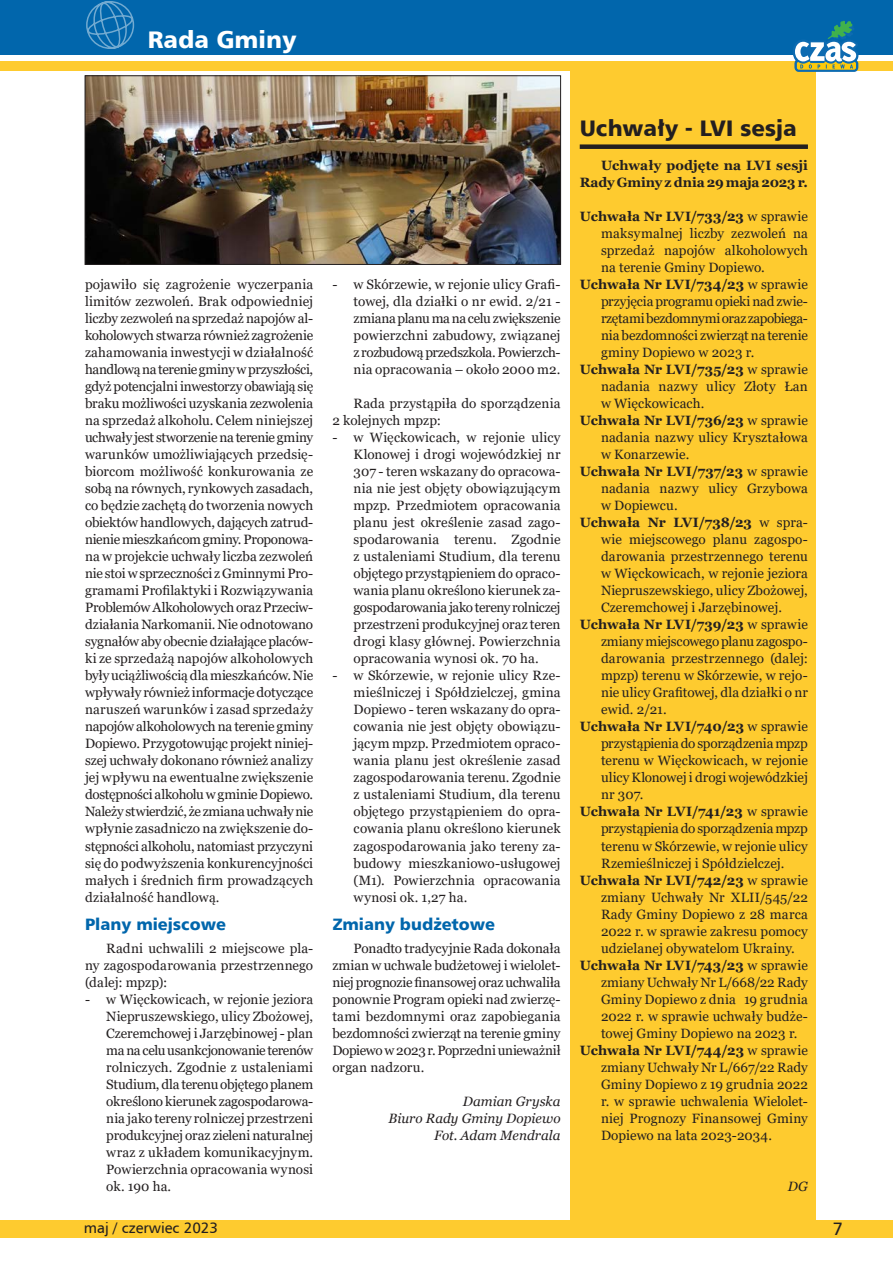
<style>
.page{position:relative;width:893px;height:1263px;background:#fff}
.page>*{position:absolute;margin:0;border:0;box-sizing:border-box;transform-origin:0 0}
.pasek_naglowek_stron{font:24px "Humnst 777 Blk EU";color:#fff}
.tytuł_2{font:22.5px "Humnst 777 Blk EU";color:#231f20}
.t1{font:18px "Humnst 777 EU";color:#231f20}
.podtytuł{font:16.5px "Humnst 777 Blk EU";color:#0166ac}
.t2{font:15px "Humnst 777 EU";color:#231f20}
.wcięcie_5-5{font:13.5px/17px "Georgia";letter-spacing:.005em;color:#231f20;text-align:justify}
.tekst_standardowy{font:13.5px/17px "Georgia";letter-spacing:.005em;color:#231f20;text-align:justify}
.autor{font:italic 13.5px/17px "Georgia";color:#231f20;text-align:right}
.tekst_standardowy-2{font:700 13.5px/17px "Georgia";color:#231f20;text-align:right}
.s1{font-weight:700}
</style>
<div class="page">
<div style="left:0;top:0;width:893px;height:55px;background:#0166ac"></div>
<div style="left:570px;top:66px;width:245px;height:1164px;background:#fecb2f"></div>
<svg style="left:86px;top:1px;width:49px;height:48px"></svg>
<div style="left:580px;top:144px;width:228px;height:5px;background:#231f20"></div>
<img style="left:87px;top:77px;width:472px;height:186px">
<div style="left:85px;top:75px;width:476px;height:190px;border:1px solid #231f20"></div>
<div style="left:0;top:1220px;width:893px;height:17px;background:#fecb2f"></div>
<div style="left:0;top:61px;width:893px;height:9px;background:#fecb2f"></div>
<svg style="left:793px;top:21px;width:66px;height:51px"></svg>
<p class="pasek_naglowek_stron" style="left:148px;top:24px;width:150px">Rada Gminy</p>
<p class="tekst_standardowy" style="left:85px;top:276px;width:230px">pojawiło się zagrożenie wyczerpania limitów zezwoleń. Brak odpowiedniej liczby zezwoleń na sprzedaż napojów al&shy;koholowych stwarza również zagrożenie zahamowania inwestycji w działalność handlową na terenie gminy w przyszłości, gdyż potencjalni inwestorzy obawiają się braku możliwości uzyskania zezwolenia na sprzedaż alkoholu. Celem niniejszej uchwały jest stworzenie na terenie gminy warunków umożliwiających przedsię&shy;biorcom możliwość konkurowania ze sobą na równych, rynkowych zasadach, co będzie zachętą do tworzenia nowych obiektów handlowych, dających zatrud&shy;nienie mieszkańcom gminy. Proponowa&shy;na w projekcie uchwały liczba zezwoleń nie stoi w sprzeczności z Gminnymi Pro&shy;gramami Profilaktyki i Rozwiązywania Problemów Alkoholowych oraz Przeciw&shy;działania Narkomanii. Nie odnotowano sygnałów aby obecnie działające placów&shy;ki ze sprzedażą napojów alkoholowych były uciążliwością dla mieszkańców. Nie wpływały również informacje dotyczące naruszeń warunków i zasad sprzedaży napojów alkoholowych na terenie gminy Dopiewo. Przygotowując projekt niniej&shy;szej uchwały dokonano również analizy jej wpływu na ewentualne zwiększenie dostępności alkoholu w gminie Dopiewo.<br>Należy stwierdzić, że zmiana uchwały nie wpłynie zasadniczo na zwiększenie do&shy;stępności alkoholu, natomiast przyczyni się do podwyższenia konkurencyjności małych i średnich firm prowadzących działalność handlową.</p>
<p class="podtytuł" style="left:85px;top:913px;width:142px">Plany miejscowe</p>
<p class="tekst_standardowy" style="left:85px;top:940px;width:230px;text-indent:21px">Radni uchwalili 2 miejscowe pla&shy;ny zagospodarowania przestrzennego (dalej: mpzp):</p>
<p class="wcięcie_5-5" style="left:106px;top:991px;width:208px;text-indent:-21px">- w Więckowicach, w rejonie jeziora Niepruszewskiego, ulicy Zbożowej, Czeremchowej i Jarzębinowej - plan ma na celu usankcjonowanie terenów rolniczych. Zgodnie z ustaleniami Studium, dla terenu objętego planem określono kierunek zagospodarowa&shy;nia jako tereny rolniczej przestrzeni produkcyjnej oraz zieleni naturalnej wraz z układem komunikacyjnym.<br>Powierzchnia opracowania wynosi ok. 190 ha.</p>
<p class="wcięcie_5-5" style="left:354px;top:276px;width:208px;text-indent:-21px">- w Skórzewie, w rejonie ulicy Grafi&shy;towej, dla działki o nr ewid. 2/21 - zmiana planu ma na celu zwiększenie powierzchni zabudowy, związanej z rozbudową przedszkola. Powierzch&shy;nia opracowania – około 2000 m2.</p>
<p class="tekst_standardowy" style="left:332px;top:395px;width:230px;text-indent:21px">Rada przystąpiła do sporządzenia<br>2 kolejnych mpzp:</p>
<p class="wcięcie_5-5" style="left:354px;top:429px;width:208px;text-indent:-21px">- w Więckowicach, w rejonie ulicy Klonowej i drogi wojewódzkiej nr 307 - teren wskazany do opracowa&shy;nia nie jest objęty obowiązującym mpzp. Przedmiotem opracowania planu jest określenie zasad zago&shy;spodarowania terenu. Zgodnie z ustaleniami Studium, dla terenu objętego przystąpieniem do opraco&shy;wania planu określono kierunek za&shy;gospodarowania jako tereny rolniczej przestrzeni produkcyjnej oraz teren drogi klasy głównej. Powierzchnia opracowania wynosi ok. 70 ha.</p>
<p class="wcięcie_5-5" style="left:354px;top:667px;width:208px;text-indent:-21px">- w Skórzewie, w rejonie ulicy Rze&shy;mieślniczej i Spółdzielczej, gmina Dopiewo - teren wskazany do opra&shy;cowania nie jest objęty obowiązu&shy;jącym mpzp. Przedmiotem opraco&shy;wania planu jest określenie zasad zagospodarowania terenu. Zgodnie z ustaleniami Studium, dla terenu objętego przystąpieniem do opra&shy;cowania planu określono kierunek zagospodarowania jako tereny za&shy;budowy mieszkaniowo-usługowej (M1). Powierzchnia opracowania wynosi ok. 1,27 ha.</p>
<p class="podtytuł" style="left:332px;top:913px;width:164px">Zmiany budżetowe</p>
<p class="tekst_standardowy" style="left:332px;top:940px;width:230px;text-indent:21px">Ponadto tradycyjnie Rada dokonała zmian w uchwale budżetowej i wielolet&shy;niej prognozie finansowej oraz uchwaliła ponownie Program opieki nad zwierzę&shy;tami bezdomnymi oraz zapobiegania bezdomności zwierząt na terenie gminy Dopiewo w 2023 r. Poprzedni unieważnił organ nadzoru.</p>
<p class="autor" style="left:389px;top:1092px;width:174px">Damian Gryska<br>Biuro Rady Gminy Dopiewo<br>Fot. Adam Mendrala</p>
<p class="tytuł_2" style="left:580px;top:114px;width:218px">Uchwały - LVI sesja</p>
<p class="tekst_standardowy-2" style="left:580px;top:157px;width:230px">Uchwały podjęte na LVI sesji<br>Rady Gminy z dnia 29 maja 2023 r.</p>
<p class="wcięcie_5-5" style="left:601px;top:208px;width:208px;text-indent:-21px"><span class="s1">Uchwała Nr LVI/733/23</span> w sprawie maksymalnej liczby zezwoleń na sprzedaż napojów alkoholowych na terenie Gminy Dopiewo.</p>
<p class="wcięcie_5-5" style="left:601px;top:276px;width:208px;text-indent:-21px"><span class="s1">Uchwała Nr LVI/734/23</span> w sprawie przyjęcia programu opieki nad zwie&shy;rzętami bezdomnymi oraz zapobiega&shy;nia bezdomności zwierząt na terenie gminy Dopiewo w 2023 r.</p>
<p class="wcięcie_5-5" style="left:601px;top:361px;width:208px;text-indent:-21px"><span class="s1">Uchwała Nr LVI/735/23</span> w sprawie nadania nazwy ulicy Złoty Łan w Więckowicach.</p>
<p class="wcięcie_5-5" style="left:601px;top:412px;width:208px;text-indent:-21px"><span class="s1">Uchwała Nr LVI/736/23</span> w sprawie nadania nazwy ulicy Kryształowa w Konarzewie.</p>
<p class="wcięcie_5-5" style="left:601px;top:463px;width:208px;text-indent:-21px"><span class="s1">Uchwała Nr LVI/737/23</span> w sprawie nadania nazwy ulicy Grzybowa w Dopiewcu.</p>
<p class="wcięcie_5-5" style="left:601px;top:514px;width:208px;text-indent:-21px"><span class="s1">Uchwała Nr LVI/738/23</span> w spra&shy;wie miejscowego planu zagospo&shy;darowania przestrzennego terenu w Więckowicach, w rejonie jeziora Niepruszewskiego, ulicy Zbożowej, Czeremchowej i Jarzębinowej.</p>
<p class="wcięcie_5-5" style="left:601px;top:616px;width:208px;text-indent:-21px"><span class="s1">Uchwała Nr LVI/739/23</span> w sprawie zmiany miejscowego planu zagospo&shy;darowania przestrzennego (dalej: mpzp) terenu w Skórzewie, w rejo&shy;nie ulicy Grafitowej, dla działki o nr ewid. 2/21.</p>
<p class="wcięcie_5-5" style="left:601px;top:718px;width:208px;text-indent:-21px"><span class="s1">Uchwała Nr LVI/740/23</span> w sprawie przystąpienia do sporządzenia mpzp terenu w Więckowicach, w rejonie ulicy Klonowej i drogi wojewódzkiej nr 307.</p>
<p class="wcięcie_5-5" style="left:601px;top:804px;width:208px;text-indent:-21px"><span class="s1">Uchwała Nr LVI/741/23</span> w sprawie przystąpienia do sporządzenia mpzp terenu w Skórzewie, w rejonie ulicy Rzemieślniczej i Spółdzielczej.</p>
<p class="wcięcie_5-5" style="left:601px;top:872px;width:208px;text-indent:-21px"><span class="s1">Uchwała Nr LVI/742/23</span> w sprawie zmiany Uchwały Nr XLII/545/22<br>Rady Gminy Dopiewo z 28 marca 2022 r. w sprawie zakresu pomocy udzielanej obywatelom Ukrainy.</p>
<p class="wcięcie_5-5" style="left:601px;top:957px;width:208px;text-indent:-21px"><span class="s1">Uchwała Nr LVI/743/23</span> w sprawie zmiany Uchwały Nr L/668/22 Rady Gminy Dopiewo z dnia 19 grudnia 2022 r. w sprawie uchwały budże&shy;towej Gminy Dopiewo na 2023 r.</p>
<p class="wcięcie_5-5" style="left:601px;top:1042px;width:208px;text-indent:-21px"><span class="s1">Uchwała Nr LVI/744/23</span> w sprawie zmiany Uchwały Nr L/667/22 Rady Gminy Dopiewo z 19 grudnia 2022 r. w sprawie uchwalenia Wielolet&shy;niej Prognozy Finansowej Gminy Dopiewo na lata 2023-2034.</p>
<p class="autor" style="left:788px;top:1178px;width:22px">DG</p>
<p class="t2" style="left:84px;top:1218px;width:136px">maj / czerwiec 2023</p>
<h3 class="t1" style="left:833px;top:1217px;width:12px">7</h3>
</div>
